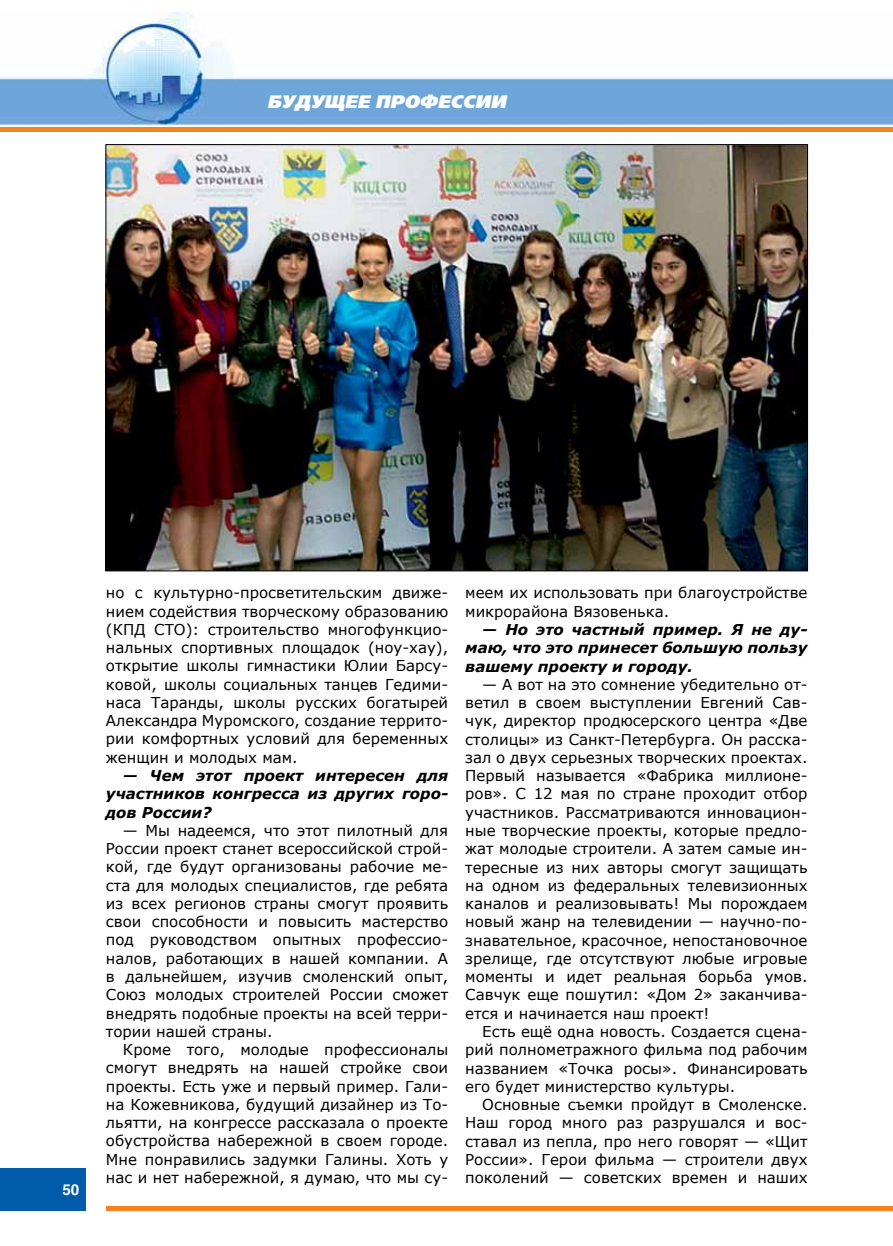
<style>
.page{position:relative;width:893px;height:1246px;background:#fff}
.page>*{position:absolute;margin:0;border:0;box-sizing:border-box;transform-origin:0 0}
.t1{font:italic 18px "Free Set Black C";color:#fff}
.t2{font:15px/18.3px "Verdana";color:#000;text-align:justify}
.t3{font:italic 700 15px/18.3px "Verdana";color:#000;text-align:justify}
.t4{font:700 15px "Helios";color:#fff}
</style>
<div class="page">
<img style="left:0;top:12px;width:893px;height:114px">
<div style="left:0;top:127px;width:893px;height:5px;background:#f58220"></div>
<div style="left:0;top:1168px;width:85px;height:42px;background:#005baa"></div>
<hr style="left:106px;top:1206px;width:787px;height:4px;background:#f58220">
<img style="left:108px;top:146px;width:698px;height:423px">
<p class="t1" style="left:267px;top:91px;width:240px">БУДУЩЕЕ ПРОФЕССИИ</p>
<p class="t4" style="left:63px;top:1180px;width:18px">50</p>
<p class="t2" style="left:106px;top:583px;width:344px">но с культурно-просветительским движе&shy;нием содействия творческому образованию (КПД СТО): строительство многофункцио&shy;нальных спортивных площадок (ноу-хау), открытие школы гимнастики Юлии Барсу&shy;ковой, школы социальных танцев Гедими&shy;наса Таранды, школы русских богатырей Александра Муромского, создание террито&shy;рии комфортных условий для беременных женщин и молодых мам.</p>
<p class="t3" style="left:106px;top:766px;width:344px;text-indent:17px">— Чем этот проект интересен для участников конгресса из других горо&shy;дов России?</p>
<p class="t2" style="left:106px;top:821px;width:344px;text-indent:17px">— Мы надеемся, что этот пилотный для России проект станет всероссийской строй&shy;кой, где будут организованы рабочие ме&shy;ста для молодых специалистов, где ребята из всех регионов страны смогут проявить свои способности и повысить мастерство под руководством опытных профессио&shy;налов, работающих в нашей компании. А в дальнейшем, изучив смоленский опыт, Союз молодых строителей России сможет внедрять подобные проекты на всей терри&shy;тории нашей страны.</p>
<p class="t2" style="left:106px;top:1040px;width:344px;text-indent:17px">Кроме того, молодые профессионалы смогут внедрять на нашей стройке свои проекты. Есть уже и первый пример. Гали&shy;на Кожевникова, будущий дизайнер из То&shy;льятти, на конгрессе рассказала о проекте обустройства набережной в своем городе.<br>Мне понравились задумки Галины. Хоть у нас и нет набережной, я думаю, что мы су-</p>
<p class="t2" style="left:465px;top:583px;width:344px">меем их использовать при благоустройстве микрорайона Вязовенька.</p>
<p class="t3" style="left:465px;top:620px;width:344px;text-indent:17px">— Но это частный пример. Я не ду&shy;маю, что это принесет большую пользу вашему проекту и городу.</p>
<p class="t2" style="left:465px;top:675px;width:344px;text-indent:17px">— А вот на это сомнение убедительно от&shy;ветил в своем выступлении Евгений Сав&shy;чук, директор продюсерского центра «Две столицы» из Санкт-Петербурга. Он расска&shy;зал о двух серьезных творческих проектах.<br>Первый называется «Фабрика миллионе&shy;ров». С 12 мая по стране проходит отбор участников. Рассматриваются инновацион&shy;ные творческие проекты, которые предло&shy;жат молодые строители. А затем самые ин&shy;тересные из них авторы смогут защищать на одном из федеральных телевизионных каналов и реализовывать! Мы порождаем новый жанр на телевидении — научно-по&shy;знавательное, красочное, непостановочное зрелище, где отсутствуют любые игровые моменты и идет реальная борьба умов.<br>Савчук еще пошутил: «Дом 2» заканчива&shy;ется и начинается наш проект!</p>
<p class="t2" style="left:465px;top:1022px;width:344px;text-indent:17px">Есть ещё одна новость. Создается сцена&shy;рий полнометражного фильма под рабочим названием «Точка росы». Финансировать его будет министерство культуры.</p>
<p class="t2" style="left:465px;top:1095px;width:344px;text-indent:17px">Основные съемки пройдут в Смоленске.<br>Наш город много раз разрушался и вос&shy;ставал из пепла, про него говорят — «Щит России». Герои фильма — строители двух поколений — советских времен и наших</p>
</div>
